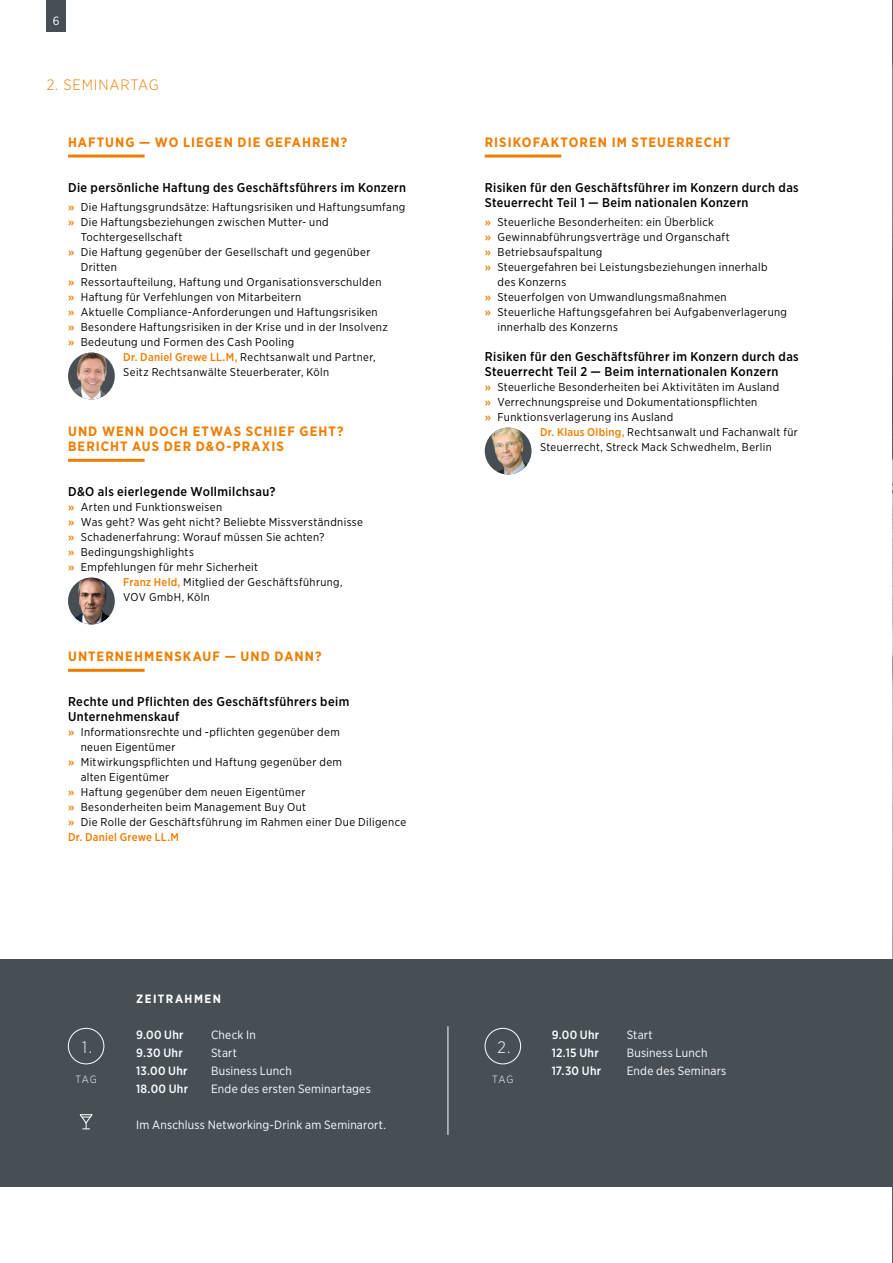
<style>
.page{position:relative;width:893px;height:1263px;background:#fff}
.page>*{position:absolute;margin:0;border:0;box-sizing:border-box;transform-origin:0 0}
.t1{font:300 16.5px "Gotham Narrow";color:#fff}
.t2{font:300 15px "Gotham Narrow";letter-spacing:.055em;color:#ef7d00}
.t3{font:700 13.5px/15px "Gotham Narrow";letter-spacing:.08em;color:#ef7d00}
.t4{font:500 12.75px/15px "Gotham Narrow";letter-spacing:.03em;color:#000}
.t5{font:12px "Gotham Narrow";letter-spacing:.015em;color:#fff}
.t6{font:500 12px "Gotham Narrow";letter-spacing:.02em;color:#fff}
.t7{font:700 12px "Gotham Narrow";letter-spacing:.125em;color:#fff}
.t8{font:11.4px/15px "Gotham Narrow";letter-spacing:.03em;color:#000}
.t9{font:11.25px/15px "Gotham Narrow";letter-spacing:.035em;color:#000}
.t10{font:500 11.25px "Gotham Narrow";letter-spacing:.02em;color:#ef7d00}
.t11{font:300 10.5px "Gotham Narrow";letter-spacing:.065em;color:#fff}
.s1{font-weight:500;color:#ef7d00}
</style>
<div class="page">
<img style="left:892px;top:0;width:1px;height:1263px">
<div style="left:0;top:959px;width:893px;height:227px;background:#484f54"></div>
<div style="left:47px;top:0;width:19px;height:32px;background:#484f54"></div>
<hr style="left:68px;top:155px;width:77px;height:3px;background:#ef7d00">
<hr style="left:68px;top:459px;width:77px;height:3px;background:#ef7d00">
<hr style="left:68px;top:669px;width:77px;height:3px;background:#ef7d00">
<img style="left:70px;top:353px;width:45px;height:46px">
<img style="left:68px;top:578px;width:47px;height:46px;border-radius:23px">
<hr style="left:485px;top:155px;width:76px;height:3px;background:#ef7d00">
<img style="left:485px;top:428px;width:46px;height:46px;border-radius:23px">
<div style="left:68px;top:1028px;width:36px;height:36px;border:1px solid #fff;border-radius:50%"></div>
<div style="left:485px;top:1028px;width:36px;height:36px;border:1px solid #fff;border-radius:50%"></div>
<hr style="left:448px;top:1026px;width:1px;height:109px;background:#fff">
<svg style="left:79px;top:1114px;width:14px;height:15px"></svg>
<p class="t5" style="left:53px;top:14px;width:8px">6</p>
<h2 class="t2" style="left:47px;top:76px;width:113px">2. SEMINARTAG</h2>
<p class="t3" style="left:68px;top:135px;width:281px">HAFTUNG — WO LIEGEN DIE GEFAHREN?</p>
<p class="t4" style="left:68px;top:180px;width:340px">Die persönliche Haftung des Geschäftsführers im Konzern</p>
<p class="t8" style="left:68px;top:200px;width:339px"><span class="s1">»</span> Die Haftungsgrundsätze: Haftungsrisiken und Haftungsumfang</p>
<p class="t8" style="left:68px;top:215px;width:262px"><span class="s1">»</span> Die Haftungsbeziehungen zwischen Mutter- und</p>
<p class="t8" style="left:81px;top:230px;width:103px">Tochtergesellschaft</p>
<p class="t8" style="left:68px;top:245px;width:304px"><span class="s1">»</span> Die Haftung gegenüber der Gesellschaft und gegenüber</p>
<p class="t8" style="left:81px;top:260px;width:38px">Dritten</p>
<p class="t8" style="left:68px;top:275px;width:315px"><span class="s1">»</span> Ressortaufteilung, Haftung und Organisationsverschulden</p>
<p class="t8" style="left:68px;top:290px;width:235px"><span class="s1">»</span> Haftung für Verfehlungen von Mitarbeitern</p>
<p class="t8" style="left:68px;top:305px;width:311px"><span class="s1">»</span> Aktuelle Compliance-Anforderungen und Haftungsrisiken</p>
<p class="t8" style="left:68px;top:320px;width:321px"><span class="s1">»</span> Besondere Haftungsrisiken in der Krise und in der Insolvenz</p>
<p class="t8" style="left:68px;top:335px;width:228px"><span class="s1">»</span> Bedeutung und Formen des Cash Pooling</p>
<p class="t9" style="left:123px;top:350px;width:254px"><span class="s1">Dr. Daniel Grewe LL.M,</span> Rechtsanwalt und Partner,<br>Seitz Rechtsanwälte Steuerberater, Köln</p>
<p class="t3" style="left:68px;top:424px;width:277px">UND WENN DOCH ETWAS SCHIEF GEHT?<br>BERICHT AUS DER D&amp;O-PRAXIS</p>
<p class="t4" style="left:68px;top:484px;width:209px">D&amp;O als eierlegende Wollmilchsau?</p>
<p class="t8" style="left:68px;top:500px;width:297px"><span class="s1">»</span> Arten und Funktionsweisen<br><span class="s1">»</span> Was geht? Was geht nicht? Beliebte Missverständnisse <span class="s1">»</span> Schadenerfahrung: Worauf müssen Sie achten?<br><span class="s1">»</span> Bedingungshighlights<br><span class="s1">»</span> Empfehlungen für mehr Sicherheit</p>
<p class="t9" style="left:123px;top:575px;width:221px"><span class="s1">Franz Held,</span> Mitglied der Geschäftsführung,<br>VOV GmbH, Köln</p>
<p class="t3" style="left:68px;top:649px;width:255px">UNTERNEHMENSKAUF — UND DANN?</p>
<p class="t4" style="left:68px;top:694px;width:283px">Rechte und Pflichten des Geschäftsführers beim<br>Unternehmenskauf</p>
<p class="t8" style="left:68px;top:725px;width:273px"><span class="s1">»</span> Informationsrechte und -pflichten gegenüber dem</p>
<p class="t8" style="left:81px;top:740px;width:96px">neuen Eigentümer</p>
<p class="t8" style="left:68px;top:755px;width:275px"><span class="s1">»</span> Mitwirkungspflichten und Haftung gegenüber dem</p>
<p class="t8" style="left:81px;top:770px;width:90px">alten Eigentümer</p>
<p class="t8" style="left:68px;top:785px;width:239px"><span class="s1">»</span> Haftung gegenüber dem neuen Eigentümer</p>
<p class="t8" style="left:68px;top:800px;width:240px"><span class="s1">»</span> Besonderheiten beim Management Buy Out</p>
<p class="t8" style="left:68px;top:815px;width:340px"><span class="s1">»</span> Die Rolle der Geschäftsführung im Rahmen einer Due Diligence</p>
<p class="t10" style="left:68px;top:830px;width:112px">Dr. Daniel Grewe LL.M</p>
<p class="t3" style="left:485px;top:135px;width:247px">RISIKOFAKTOREN IM STEUERRECHT</p>
<p class="t4" style="left:485px;top:180px;width:316px">Risiken für den Geschäftsführer im Konzern durch das<br>Steuerrecht Teil 1 — Beim nationalen Konzern</p>
<p class="t8" style="left:485px;top:215px;width:231px"><span class="s1">»</span> Steuerliche Besonderheiten: ein Überblick</p>
<p class="t8" style="left:485px;top:230px;width:246px"><span class="s1">»</span> Gewinnabführungsverträge und Organschaft</p>
<p class="t8" style="left:485px;top:245px;width:119px"><span class="s1">»</span> Betriebsaufspaltung</p>
<p class="t8" style="left:485px;top:260px;width:284px"><span class="s1">»</span> Steuergefahren bei Leistungsbeziehungen innerhalb</p>
<p class="t8" style="left:497px;top:275px;width:70px">des Konzerns</p>
<p class="t8" style="left:485px;top:290px;width:243px"><span class="s1">»</span> Steuerfolgen von Umwandlungsmaßnahmen</p>
<p class="t8" style="left:485px;top:305px;width:304px"><span class="s1">»</span> Steuerliche Haftungsgefahren bei Aufgabenverlagerung</p>
<p class="t8" style="left:497px;top:320px;width:122px">innerhalb des Konzerns</p>
<p class="t4" style="left:485px;top:349px;width:316px">Risiken für den Geschäftsführer im Konzern durch das<br>Steuerrecht Teil 2 — Beim internationalen Konzern</p>
<p class="t8" style="left:485px;top:380px;width:296px"><span class="s1">»</span> Steuerliche Besonderheiten bei Aktivitäten im Ausland <span class="s1">»</span> Verrechnungspreise und Dokumentationspflichten<br><span class="s1">»</span> Funktionsverlagerung ins Ausland</p>
<p class="t9" style="left:540px;top:425px;width:259px"><span class="s1">Dr. Klaus Olbing,</span> Rechtsanwalt und Fachanwalt für<br>Steuerrecht, Streck Mack Schwedhelm, Berlin</p>
<p class="t7" style="left:136px;top:991px;width:87px">ZEITRAHMEN</p>
<p class="t6" style="left:136px;top:1027px;width:49px">9.00 Uhr</p>
<p class="t5" style="left:211px;top:1027px;width:46px">Check In</p>
<p class="t6" style="left:136px;top:1045px;width:48px">9.30 Uhr</p>
<p class="t5" style="left:211px;top:1045px;width:27px">Start</p>
<p class="t6" style="left:136px;top:1063px;width:53px">13.00 Uhr</p>
<p class="t5" style="left:211px;top:1063px;width:82px">Business Lunch</p>
<p class="t6" style="left:136px;top:1081px;width:53px">18.00 Uhr</p>
<p class="t5" style="left:211px;top:1081px;width:161px">Ende des ersten Seminartages</p>
<p class="t5" style="left:136px;top:1117px;width:251px">Im Anschluss Networking-Drink am Seminarort.</p>
<h1 class="t1" style="left:82px;top:1037px;width:11px">1.</h1>
<h1 class="t1" style="left:497px;top:1037px;width:15px">2.</h1>
<p class="t11" style="left:76px;top:1072px;width:23px">TAG</p>
<p class="t11" style="left:492px;top:1072px;width:23px">TAG</p>
<p class="t6" style="left:552px;top:1027px;width:49px">9.00 Uhr</p>
<p class="t5" style="left:627px;top:1027px;width:27px">Start</p>
<p class="t6" style="left:552px;top:1045px;width:49px">12.15 Uhr</p>
<p class="t5" style="left:627px;top:1045px;width:82px">Business Lunch</p>
<p class="t6" style="left:552px;top:1063px;width:51px">17.30 Uhr</p>
<p class="t5" style="left:627px;top:1063px;width:101px">Ende des Seminars</p>
</div>
